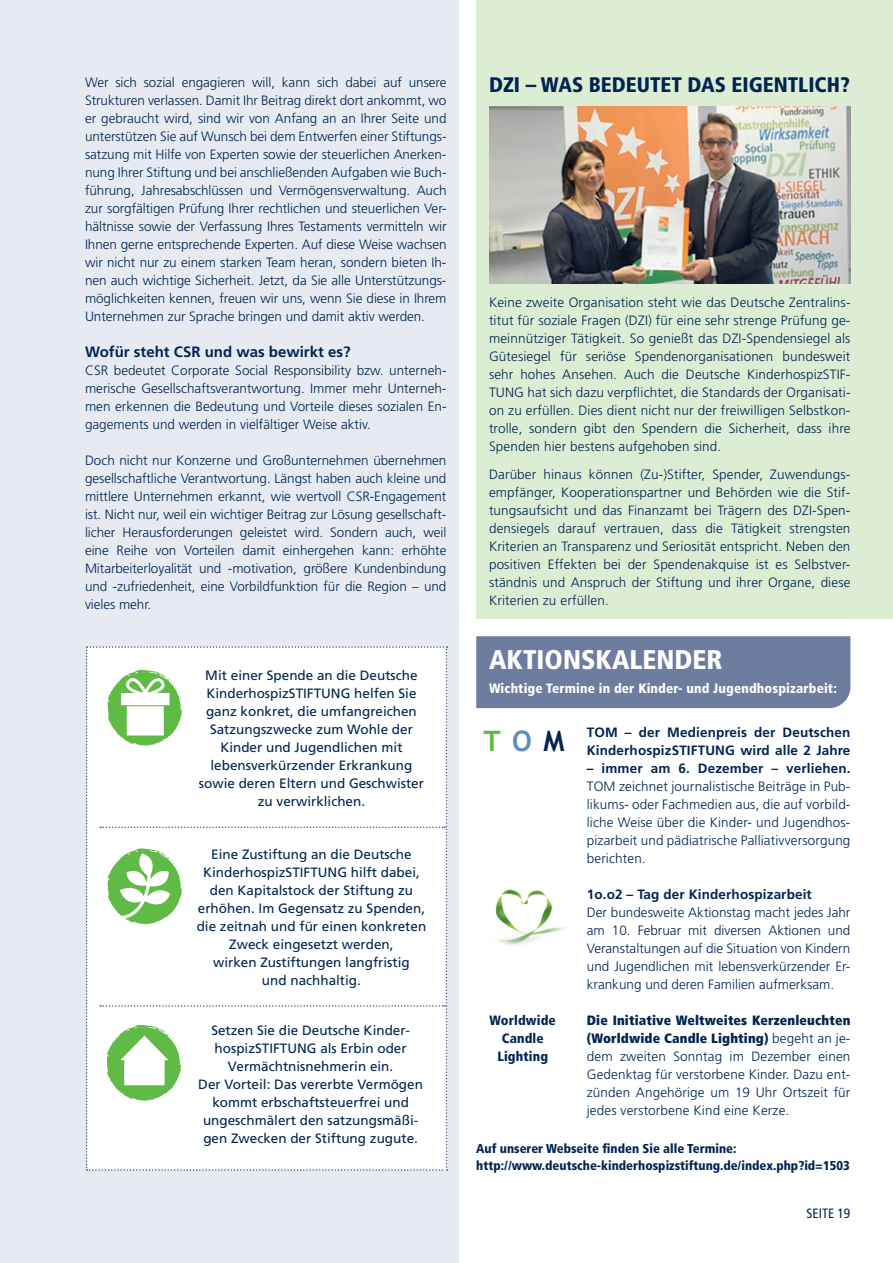
<style>
.page{position:relative;width:893px;height:1263px;background:#fff}
.page>*{position:absolute;margin:0;border:0;box-sizing:border-box;transform-origin:0 0}
.t1{font:700 28.2px "Trebuchet MS";color:#60bb46}
.t2{font:900 condensed 27px "Frutiger";color:#fff}
.t3{font:900 condensed 21px "Frutiger";color:#002451}
.t4{font:700 15px "Frutiger";color:#002451}
.t5{font:300 13.5px/18px "Frutiger LT Std";color:#002451;text-align:justify}
.t6{font:13.5px/18px "Frutiger";color:#002451;text-align:center}
.t7{font:700 13.5px/18px "Frutiger";letter-spacing:.01em;color:#002451}
.t8{font:900 condensed 13.5px/18px "Frutiger";letter-spacing:.01em;color:#002451}
.t9{font:900 condensed 13.5px "Frutiger";letter-spacing:.01em;color:#fff}
.t10{font:900 condensed 13.5px/18px "Frutiger";letter-spacing:.01em;color:#002451;text-align:center}
.t11{font:condensed 13.5px "Frutiger";color:#002451}
.t12{font:900 condensed 12.9px/17.1px "Frutiger";color:#002451}
.s1{font-family:"Frutiger LT Std";font-weight:300;font-stretch:normal}
.s2{color:#608ebc}
.s3{color:#002451}
</style>
<div class="page">
<div style="left:0;top:0;width:458px;height:1263px;background:#e8eaf1"></div>
<div style="left:476px;top:0;width:417px;height:619px;background:#ddedd4"></div>
<div style="left:476px;top:636px;width:374px;height:72px;background:#6d7da0"></div>
<img style="left:489px;top:106px;width:361px;height:178px">
<img style="left:495px;top:889px;width:72px;height:56px">
<svg style="left:86px;top:646px;width:361px;height:525px;background:#f6faf5"></svg>
<p class="t5" style="left:85px;top:73px;width:363px">Wer sich sozial engagieren will, kann sich dabei auf unsere Strukturen verlassen. Damit Ihr Beitrag direkt dort ankommt, wo er gebraucht wird, sind wir von Anfang an an Ihrer Seite und unterstützen Sie auf Wunsch bei dem Entwerfen einer Stiftungs&shy;satzung mit Hilfe von Experten sowie der steuerlichen Anerken&shy;nung Ihrer Stiftung und bei anschließenden Aufgaben wie Buch&shy;führung, Jahresabschlüssen und Vermögensverwaltung. Auch zur sorgfältigen Prüfung Ihrer rechtlichen und steuerlichen Ver&shy;hältnisse sowie der Verfassung Ihres Testaments vermitteln wir Ihnen gerne entsprechende Experten. Auf diese Weise wachsen wir nicht nur zu einem starken Team heran, sondern bieten Ih&shy;nen auch wichtige Sicherheit. Jetzt, da Sie alle Unterstützungs&shy;möglichkeiten kennen, freuen wir uns, wenn Sie diese in Ihrem Unternehmen zur Sprache bringen und damit aktiv werden.</p>
<p class="t4" style="left:85px;top:343px;width:267px">Wofür steht CSR und was bewirkt es?</p>
<p class="t5" style="left:85px;top:361px;width:363px">CSR bedeutet Corporate Social Responsibility bzw. unterneh&shy;merische Gesellschaftsverantwortung. Immer mehr Unterneh&shy;men erkennen die Bedeutung und Vorteile dieses sozialen En&shy;gagements und werden in vielfältiger Weise aktiv.</p>
<p class="t5" style="left:85px;top:451px;width:363px">Doch nicht nur Konzerne und Großunternehmen übernehmen gesellschaftliche Verantwortung. Längst haben auch kleine und mittlere Unternehmen erkannt, wie wertvoll CSR-Engagement ist. Nicht nur, weil ein wichtiger Beitrag zur Lösung gesellschaft&shy;licher Herausforderungen geleistet wird. Sondern auch, weil eine Reihe von Vorteilen damit einhergehen kann: erhöhte Mitarbeiterloyalität und -motivation, größere Kundenbindung und -zufriedenheit, eine Vorbildfunktion für die Region – und vieles mehr.</p>
<p class="t6" style="left:199px;top:666px;width:227px">Mit einer Spende an die Deutsche<br>KinderhospizSTIFTUNG helfen Sie ganz konkret, die umfangreichen<br>Satzungszwecke zum Wohle der<br>Kinder und Jugendlichen mit lebensverkürzender Erkrankung sowie deren Eltern und Geschwister zu verwirklichen.</p>
<p class="t6" style="left:197px;top:845px;width:231px">Eine Zustiftung an die Deutsche<br>KinderhospizSTIFTUNG hilft dabei, den Kapitalstock der Stiftung zu erhöhen. Im Gegensatz zu Spenden, die zeitnah und für einen konkreten<br>Zweck eingesetzt werden,<br>wirken Zustiftungen langfristig<br>und nachhaltig.</p>
<p class="t6" style="left:198px;top:1021px;width:226px">Setzen Sie die Deutsche Kinder&shy;hospizSTIFTUNG als Erbin oder<br>Vermächtnisnehmerin ein.<br>Der Vorteil: Das vererbte Vermögen kommt erbschaftsteuerfrei und ungeschmälert den satzungsmäßi&shy;gen Zwecken der Stiftung zugute.</p>
<h3 class="t3" style="left:489px;top:72px;width:362px">DZI – WAS BEDEUTET DAS EIGENTLICH?</h3>
<p class="t5" style="left:489px;top:293px;width:363px">Keine zweite Organisation steht wie das Deutsche Zentralins&shy;titut für soziale Fragen (DZI) für eine sehr strenge Prüfung ge&shy;meinnütziger Tätigkeit. So genießt das DZI-Spendensiegel als Gütesiegel für seriöse Spendenorganisationen bundesweit sehr hohes Ansehen. Auch die Deutsche KinderhospizSTIF-TUNG hat sich dazu verpflichtet, die Standards der Organisati&shy;on zu erfüllen. Dies dient nicht nur der freiwilligen Selbstkon&shy;trolle, sondern gibt den Spendern die Sicherheit, dass ihre Spenden hier bestens aufgehoben sind.</p>
<p class="t5" style="left:489px;top:466px;width:363px">Darüber hinaus können (Zu-)Stifter, Spender, Zuwendungs&shy;empfänger, Kooperationspartner und Behörden wie die Stif&shy;tungsaufsicht und das Finanzamt bei Trägern des DZI-Spen&shy;densiegels darauf vertrauen, dass die Tätigkeit strengsten Kriterien an Transparenz und Seriosität entspricht. Neben den positiven Effekten bei der Spendenakquise ist es Selbstver&shy;ständnis und Anspruch der Stiftung und ihrer Organe, diese Kriterien zu erfüllen.</p>
<h2 class="t2" style="left:489px;top:644px;width:235px">AKTIONSKALENDER</h2>
<p class="t9" style="left:489px;top:680px;width:349px">Wichtige Termine in der Kinder- und Jugendhospizarbeit:</p>
<p class="t7" style="left:587px;top:723px;width:265px">TOM – der Medienpreis der Deutschen<br>KinderhospizSTIFTUNG wird alle 2 Jahre</p>
<p class="t7" style="left:587px;top:759px;width:265px">– immer am 6. Dezember – verliehen.</p>
<p class="t5" style="left:587px;top:778px;width:265px">TOM zeichnet journalistische Beiträge in Pub&shy;likums- oder Fachmedien aus, die auf vorbild&shy;liche Weise über die Kinder- und Jugendhos&shy;pizarbeit und pädiatrische Palliativversorgung berichten.</p>
<p class="t7" style="left:587px;top:885px;width:227px">1o.o2 – Tag der Kinderhospizarbeit</p>
<p class="t5" style="left:587px;top:904px;width:265px">Der bundesweite Aktionstag macht jedes Jahr am 10. Februar mit diversen Aktionen und Veranstaltungen auf die Situation von Kindern und Jugendlichen mit lebensverkürzender Er&shy;krankung und deren Familien aufmerksam.</p>
<p class="t8" style="left:587px;top:1011px;width:265px">Die Initiative Weltweites Kerzenleuchten (Worldwide Candle Lighting) <span class="s1">begeht an je-</span></p>
<p class="t5" style="left:587px;top:1048px;width:265px">dem zweiten Sonntag im Dezember einen Gedenktag für verstorbene Kinder. Dazu ent&shy;zünden Angehörige um 19 Uhr Ortszeit für jedes verstorbene Kind eine Kerze.</p>
<p class="t12" style="left:476px;top:1140px;width:375px">Auf unserer Webseite finden Sie alle Termine: http://www.deutsche-kinderhospizstiftung.de/index.php?id=1503</p>
<h1 class="t1" style="left:483px;top:723px;width:83px">T <span class="s2">O</span> <span class="s3">M</span></h1>
<p class="t10" style="left:490px;top:1012px;width:68px">Worldwide<br>Candle<br>Lighting</p>
<p class="t11" style="left:806px;top:1205px;width:45px">SEITE 19</p>
</div>
